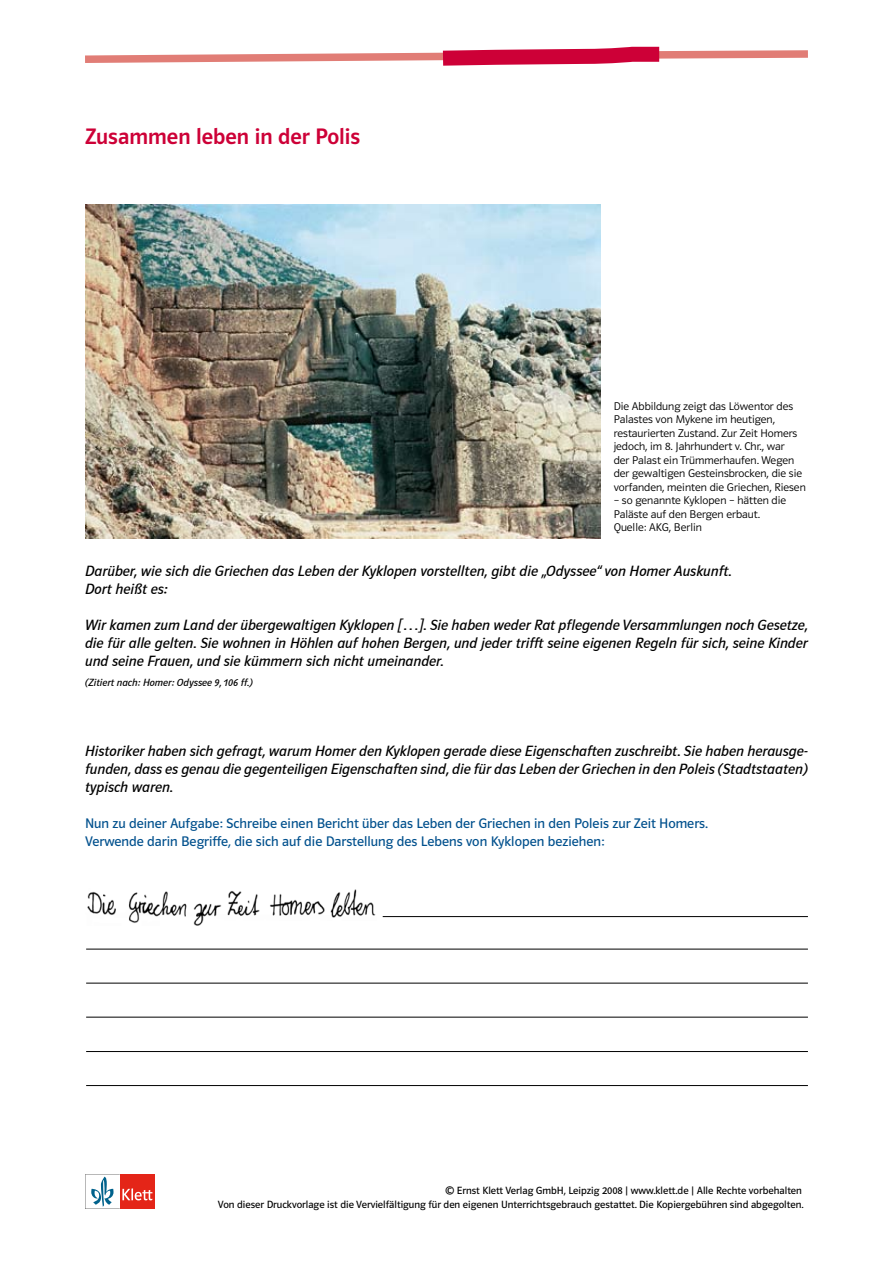
<style>
.page{position:relative;width:893px;height:1263px;background:#fff}
.page>*{position:absolute;margin:0;border:0;box-sizing:border-box;transform-origin:0 0}
.t1{font:22.5px "Polo ST11 K Krftg";color:#cd0037}
.t2{font:italic 15px/18px "Polo ST11 K Buch";color:#000;text-align:justify}
.t3{font:13.95px/18px "Polo ST11 K Buch";color:#00508d}
.t4{font:11.25px/13.5px "Polo ST11 K Leicht";color:#000}
.t5{font:10.5px/13.5px "Polo ST11 K Buch";color:#000;text-align:right}
.t6{font:italic 10.5px "Polo ST11 K Buch";color:#000}
</style>
<div class="page">
<svg style="left:85px;top:46px;width:723px;height:20px"></svg>
<div style="left:120px;top:1174px;width:35px;height:35px;background:#e42518"></div>
<svg style="left:85px;top:1174px;width:68px;height:35px"></svg>
<hr style="left:383px;top:916px;width:425px;height:1px;background:#000">
<hr style="left:86px;top:949px;width:722px;height:1px;background:#000">
<hr style="left:86px;top:983px;width:722px;height:1px;background:#000">
<hr style="left:86px;top:1017px;width:722px;height:1px;background:#000">
<hr style="left:86px;top:1051px;width:722px;height:1px;background:#000">
<hr style="left:86px;top:1085px;width:722px;height:1px;background:#000">
<img style="left:85px;top:205px;width:516px;height:333px">
<img style="left:87px;top:889px;width:289px;height:36px">
<h1 class="t1" style="left:85px;top:124px;width:277px">Zusammen leben in der Polis</h1>
<p class="t4" style="left:614px;top:399px;width:194px">Die Abbildung zeigt das Löwentor des Palastes von Mykene im heutigen, restaurierten Zustand. Zur Zeit Homers jedoch, im 8. Jahrhundert v. Chr., war<br>der Palast ein Trümmerhaufen. Wegen der gewaltigen Gesteinsbrocken, die sie vorfanden, meinten die Griechen, Riesen</p>
<p class="t4" style="left:614px;top:494px;width:174px">– so genannte Kyklopen – hätten die<br>Paläste auf den Bergen erbaut.<br>Quelle: AKG, Berlin</p>
<p class="t2" style="left:85px;top:562px;width:648px">Darüber, wie sich die Griechen das Leben der Kyklopen vorstellten, gibt die „Odyssee“ von Homer Auskunft.<br>Dort heißt es:</p>
<p class="t2" style="left:85px;top:616px;width:725px">Wir kamen zum Land der übergewaltigen Kyklopen […]. Sie haben weder Rat pflegende Versammlungen noch Gesetze, die für alle gelten. Sie wohnen in Höhlen auf hohen Bergen, und jeder trifft seine eigenen Regeln für sich, seine Kinder und seine Frauen, und sie kümmern sich nicht umeinander.</p>
<p class="t6" style="left:85px;top:677px;width:169px">(Zitiert nach: Homer: Odyssee 9, 106 ff.)</p>
<p class="t2" style="left:85px;top:742px;width:724px">Historiker haben sich gefragt, warum Homer den Kyklopen gerade diese Eigenschaften zuschreibt. Sie haben herausge&shy;funden, dass es genau die gegenteiligen Eigenschaften sind, die für das Leben der Griechen in den Poleis (Stadtstaaten) typisch waren.</p>
<p class="t3" style="left:85px;top:814px;width:624px">Nun zu deiner Aufgabe: Schreibe einen Bericht über das Leben der Griechen in den Poleis zur Zeit Homers.<br>Verwende darin Begriffe, die sich auf die Darstellung des Lebens von Kyklopen beziehen:</p>
<p class="t5" style="left:218px;top:1184px;width:587px">© Ernst Klett Verlag GmbH, Leipzig 2008 | www.klett.de | Alle Rechte vorbehalten<br>Von dieser Druckvorlage ist die Vervielfältigung für den eigenen Unterrichtsgebrauch gestattet. Die Kopiergebühren sind abgegolten.</p>
</div>
